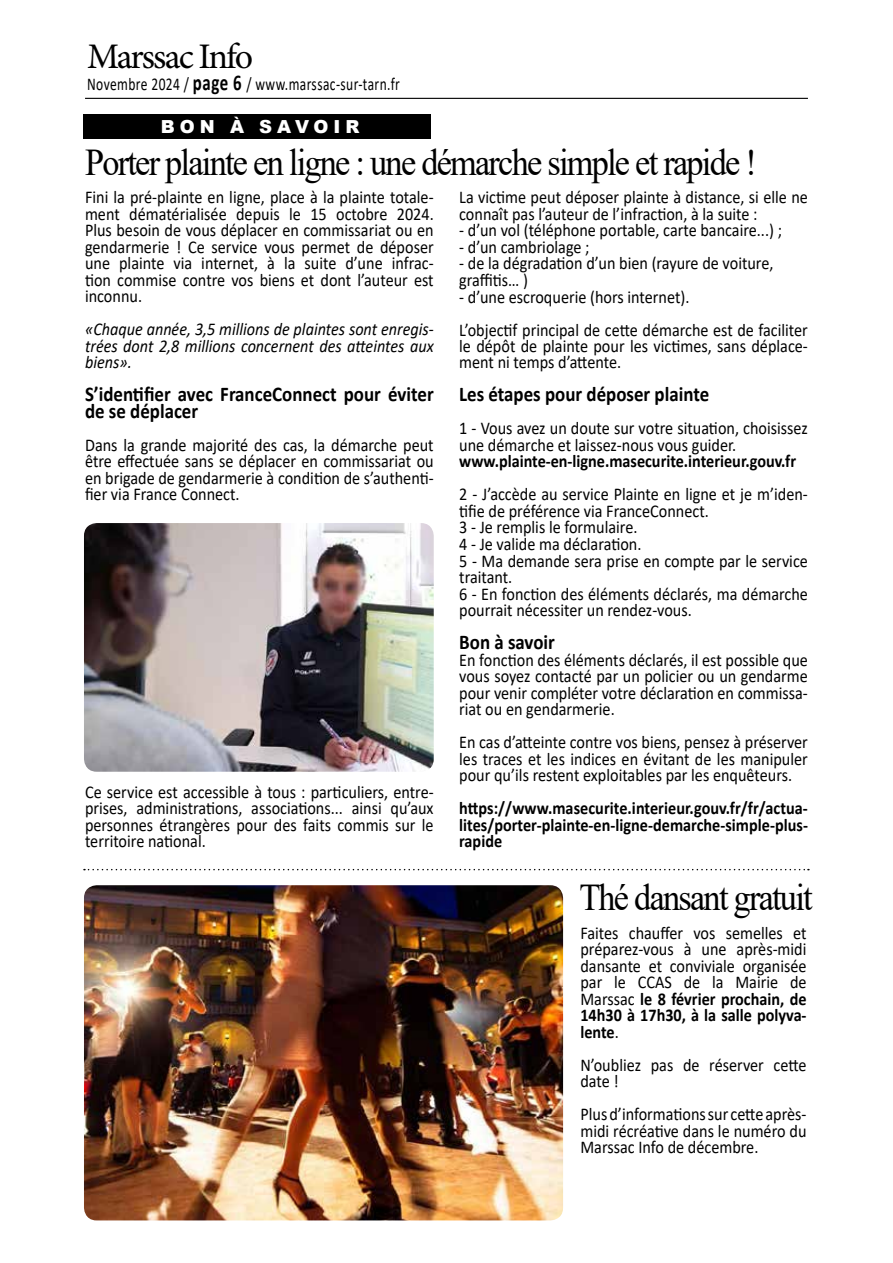
<style>
.page{position:relative;width:893px;height:1263px;background:#fff}
.page>*{position:absolute;margin:0;border:0;box-sizing:border-box;transform-origin:0 0}
.t1{font:37.8px "Times New Roman";letter-spacing:-.05em;color:#000;scale:.9 1}
.t2{font:36px "Minion Pro";letter-spacing:-.055em;color:#000}
.t3{font:700 21px/16.5px "Calibri";color:#000;scale:.9 1}
.t4{font:18px/16.5px "Calibri";color:#000;text-align:justify;scale:.9 1}
.t5{font:700 18px/16.5px "Calibri";color:#000;text-align:justify;scale:.9 1}
.t6{font:italic 18px/16.5px "Calibri";color:#000;text-align:justify;scale:.9 1}
.t7{font:18px "Calibri";letter-spacing:.03em;color:#000;scale:.75 1}
.t8{font:900 18px "Arial";letter-spacing:.26em;color:#fff}
.s1{font-weight:700;font-size:22.5px}
.s2{font-weight:700}
</style>
<div class="page">
<hr style="left:85px;top:98px;width:723px;height:1px;background:#000">
<img style="left:84px;top:523px;width:350px;height:249px">
<img style="left:84px;top:885px;width:479px;height:335px">
<svg style="left:84px;top:869px;width:725px;height:1px"></svg>
<div style="left:84px;top:114px;width:347px;height:25px;background:#000"></div>
<h2 class="t2" style="left:87px;top:33px;width:168px">Marssac Info</h2>
<p class="t7" style="left:87px;top:72px;width:419px">Novembre 2024 / <span class="s1">page 6</span> / www.marssac-sur-tarn.fr</p>
<p class="t8" style="left:161px;top:113px;width:37px">B ON</p>
<p class="t8" style="left:230px;top:113px;width:125px">À SAVO IR</p>
<h1 class="t1" style="left:85px;top:136px;width:748px">Porter plainte en ligne : une démarche simple et rapide !</h1>
<p class="t4" style="left:85px;top:189px;width:389px">Fini la pré-plainte en ligne, place à la plainte totale&shy;ment dématérialisée depuis le 15 octobre 2024.<br>Plus besoin de vous déplacer en commissariat ou en gendarmerie ! Ce service vous permet de déposer une plainte via internet, à la suite d’une infrac&shy;tion commise contre vos biens et dont l’auteur est inconnu.</p>
<p class="t6" style="left:85px;top:320px;width:389px">«Chaque année, 3,5 millions de plaintes sont enregis&shy;trées dont 2,8 millions concernent des atteintes aux biens».</p>
<p class="t3" style="left:85px;top:386px;width:389px">S’identifier avec FranceConnect pour éviter de se déplacer</p>
<p class="t4" style="left:85px;top:436px;width:389px">Dans la grande majorité des cas, la démarche peut être effectuée sans se déplacer en commissariat ou en brigade de gendarmerie à condition de s’authenti&shy;fier via France Connect.</p>
<p class="t4" style="left:459px;top:189px;width:389px">La victime peut déposer plainte à distance, si elle ne connaît pas l’auteur de l’infraction, à la suite :</p>
<p class="t4" style="left:459px;top:222px;width:360px">- d’un vol (téléphone portable, carte bancaire...) ;</p>
<p class="t4" style="left:459px;top:238px;width:146px">- d’un cambriolage ;</p>
<p class="t4" style="left:459px;top:255px;width:351px">- de la dégradation d’un bien (rayure de voiture, graffitis… )</p>
<p class="t4" style="left:459px;top:280px;width:389px;line-height:33px">- d’une escroquerie (hors internet).<br>L’objectif principal de cette démarche est de faciliter</p>
<p class="t4" style="left:459px;top:337px;width:389px">le dépôt de plainte pour les victimes, sans déplace&shy;ment ni temps d’attente.</p>
<p class="t3" style="left:459px;top:386px;width:279px">Les étapes pour déposer plainte</p>
<p class="t4" style="left:459px;top:420px;width:389px">1 - Vous avez un doute sur votre situation, choisissez une démarche et laissez-nous vous guider.</p>
<p class="t5" style="left:459px;top:453px;width:376px">www.plainte-en-ligne.masecurite.interieur.gouv.fr</p>
<p class="t4" style="left:459px;top:486px;width:389px;text-align:left">2 - J’accède au service Plainte en ligne et je m’iden&shy;tifie de préférence via FranceConnect.<br>3 - Je remplis le formulaire.<br>4 - Je valide ma déclaration.<br>5 - Ma demande sera prise en compte par le service traitant.<br>6 - En fonction des éléments déclarés, ma démarche pourrait nécessiter un rendez-vous.</p>
<p class="t3" style="left:459px;top:633px;width:108px">Bon à savoir</p>
<p class="t4" style="left:459px;top:651px;width:389px">En fonction des éléments déclarés, il est possible que vous soyez contacté par un policier ou un gendarme pour venir compléter votre déclaration en commissa&shy;riat ou en gendarmerie.</p>
<p class="t4" style="left:459px;top:733px;width:389px">En cas d’atteinte contre vos biens, pensez à préserver les traces et les indices en évitant de les manipuler pour qu’ils restent exploitables par les enquêteurs.</p>
<p class="t5" style="left:459px;top:799px;width:389px">https://www.masecurite.interieur.gouv.fr/fr/actua&shy;lites/porter-plainte-en-ligne-demarche-simple-plus&shy;rapide</p>
<h1 class="t1" style="left:579px;top:871px;width:261px">Thé dansant gratuit</h1>
<p class="t4" style="left:580px;top:924px;width:253px">Faites chauffer vos semelles et préparez-vous à une après-midi dansante et conviviale organisée par le CCAS de la Mairie de Marssac <span class="s2">le 8 février prochain, de 14h30 à 17h30, à la salle polyva&shy;lente</span>.</p>
<p class="t4" style="left:580px;top:1056px;width:253px">N’oubliez pas de réserver cette date !</p>
<p class="t4" style="left:580px;top:1105px;width:253px">Plus d’informations sur cette après&shy;midi récréative dans le numéro du Marssac Info de décembre.</p>
<p class="t4" style="left:85px;top:783px;width:389px">Ce service est accessible à tous : particuliers, entre&shy;prises, administrations, associations... ainsi qu’aux personnes étrangères pour des faits commis sur le territoire national.</p>
</div>
